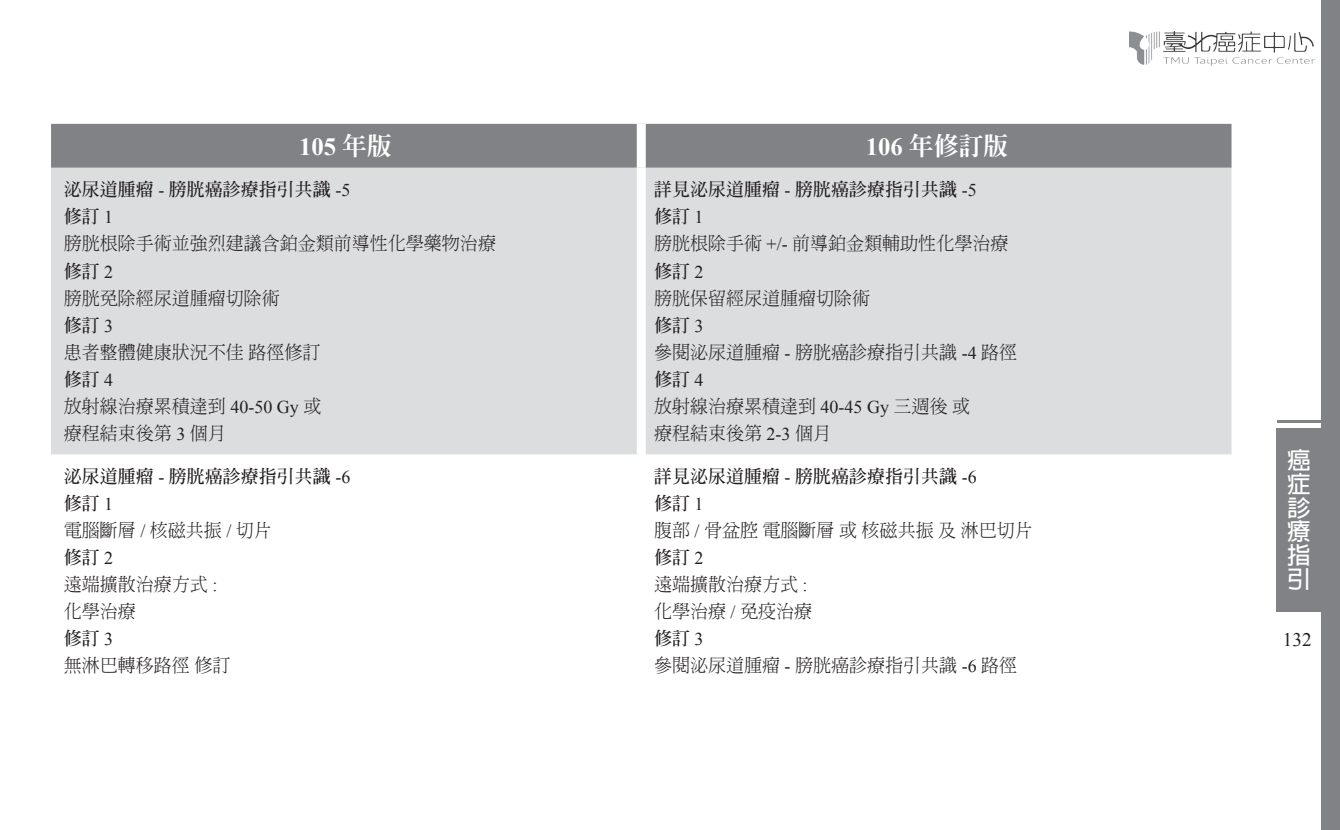
<style>
.page{position:relative;width:1340px;height:830px;background:#fff}
.page>*{position:absolute;margin:0;border:0;box-sizing:border-box;transform-origin:0 0}
.t1{font:800 24.75px "AR Ming B5";color:#fff}
.t2{font:700 24.75px "Times New Roman";color:#fff}
.t3{font:700 23.62px/23.6px "AR Hei B5";color:#fff;text-align:justify}
.t4{font:19.12px "Times New Roman";color:#231f20}
.t5{font:300 18px/27px "AR Ming B5";color:#231f20}
.s1{font-family:"AR Ming B5";font-weight:800}
.s2{font-family:"Times New Roman";font-weight:700}
.s3{font-weight:700}
.s4{font-family:"Times New Roman";font-weight:400}
</style>
<div class="page">
<div style="left:1320px;top:0;width:19px;height:829px;background:#808285"></div>
<div style="left:1276px;top:427px;width:47px;height:184px;background:#808285"></div>
<hr style="left:1276px;top:420px;width:47px;height:3px;background:#808285">
<img style="left:1129px;top:31px;width:185px;height:34px">
<div style="left:51px;top:124px;width:1180px;height:44px;background:#808285"></div>
<div style="left:51px;top:168px;width:1180px;height:286px;background:#dcdddf"></div>
<svg style="left:51px;top:454px;width:1180px;height:1px"></svg>
<div style="left:636px;top:124px;width:9px;height:44px;background:#fff"></div>
<div style="left:636px;top:168px;width:9px;height:286px;background:#fff"></div>
<div style="left:636px;top:454px;width:9px;height:233px;background:#fff"></div>
<h1 class="t2" style="left:299px;top:130px;width:94px">105 <span class="s1">年版</span></h1>
<h1 class="t1" style="left:865px;top:133px;width:144px"><span class="s2">106</span> 年修訂版</h1>
<p class="t5" style="left:64px;top:176px;width:434px"><span class="s3">泌尿道腫瘤</span> <span class="s4">-</span> <span class="s3">膀胱癌診療指引共識</span> <span class="s4">-5<br></span><span class="s3">修訂</span> <span class="s4">1<br></span>膀胱根除手術並強烈建議含鉑金類前導性化學藥物治療<span class="s3">修訂</span> <span class="s4">2<br></span>膀胱免除經尿道腫瘤切除術<br><span class="s3">修訂</span> <span class="s4">3<br></span>患者整體健康狀況不佳路徑修訂<br><span class="s3">修訂</span> <span class="s4">4<br></span>放射線治療累積達到 <span class="s4">40-50 Gy</span> 或<br>療程結束後第 <span class="s4">3</span> 個月</p>
<p class="t5" style="left:654px;top:176px;width:364px"><span class="s3">詳見泌尿道腫瘤</span> <span class="s4">-</span> <span class="s3">膀胱癌診療指引共識</span> <span class="s4">-5<br></span><span class="s3">修訂</span> <span class="s4">1<br></span>膀胱根除手術 <span class="s4">+/-</span> 前導鉑金類輔助性化學治療<span class="s3">修訂</span> <span class="s4">2<br></span>膀胱保留經尿道腫瘤切除術<br><span class="s3">修訂</span> <span class="s4">3<br></span>參閱泌尿道腫瘤 <span class="s4">-</span> 膀胱癌診療指引共識 <span class="s4">-4</span> 路徑<span class="s3">修訂</span> <span class="s4">4<br></span>放射線治療累積達到 <span class="s4">40-45 Gy</span> 三週後或<br>療程結束後第 <span class="s4">2-3</span> 個月</p>
<p class="t5" style="left:64px;top:462px;width:288px"><span class="s3">泌尿道腫瘤</span> <span class="s4">-</span> <span class="s3">膀胱癌診療指引共識</span> <span class="s4">-6</span><span class="s3">修訂</span> <span class="s4">1<br></span>電腦斷層 <span class="s4">/</span> 核磁共振 <span class="s4">/</span> 切片<br><span class="s3">修訂</span> <span class="s4">2<br></span>遠端擴散治療方式 <span class="s4">:<br></span>化學治療<br><span class="s3">修訂</span> <span class="s4">3<br></span>無淋巴轉移路徑修訂</p>
<p class="t5" style="left:654px;top:462px;width:380px"><span class="s3">詳見泌尿道腫瘤</span> <span class="s4">-</span> <span class="s3">膀胱癌診療指引共識</span> <span class="s4">-6<br></span><span class="s3">修訂</span> <span class="s4">1<br></span>腹部 <span class="s4">/</span> 骨盆腔電腦斷層或核磁共振及淋巴切片<span class="s3">修訂</span> <span class="s4">2<br></span>遠端擴散治療方式 <span class="s4">:<br></span>化學治療 <span class="s4">/</span> 免疫治療<br><span class="s3">修訂</span> <span class="s4">3<br></span>參閱泌尿道腫瘤 <span class="s4">-</span> 膀胱癌診療指引共識 <span class="s4">-6</span> 路徑</p>
<h2 class="t3" style="left:1286px;top:448px;width:24px">癌症診療指引</h2>
<p class="t4" style="left:1282px;top:626px;width:30px">132</p>
</div>
